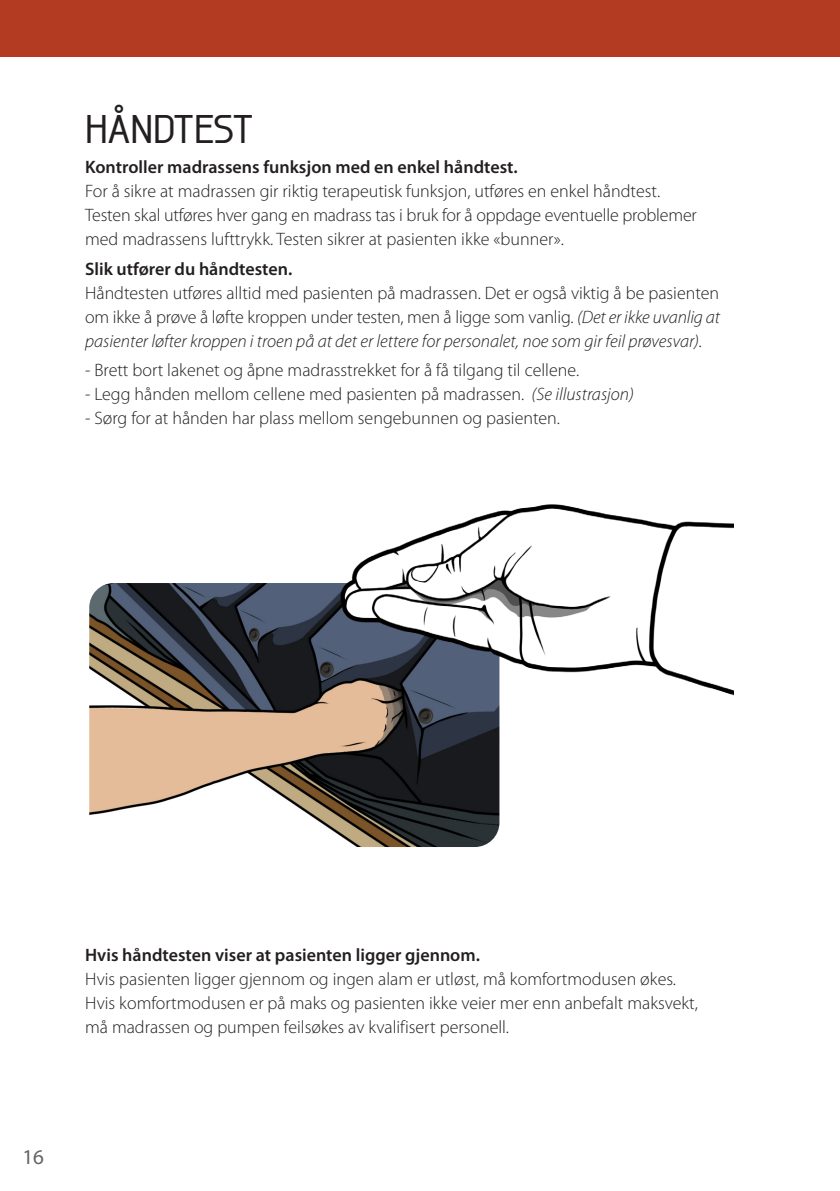
<style>
.page{position:relative;width:840px;height:1191px;background:#fff}
.page>*{position:absolute;margin:0;border:0;box-sizing:border-box;transform-origin:0 0}
.Rubrik{font:500 40px "Galette";color:#231f20}
.t1{font:21px "Myriad Pro";color:#636366}
.Brödtext{font:300 18px/24px "Myriad Pro";color:#231f20}
.Brödtext-2{font:600 18px "Myriad Pro";color:#231f20}
.s1{font-weight:600}
.s2{font-style:italic}
</style>
<div class="page">
<div style="left:0;top:0;width:839px;height:57px;background:#b33b22"></div>
<img style="left:89px;top:583px;width:410px;height:264px">
<img style="left:323px;top:504px;width:410px;height:235px">
<p class="Rubrik" style="left:85px;top:105px;width:170px">HÅNDTEST</p>
<p class="Brödtext-2" style="left:85px;top:156px;width:434px">Kontroller madrassens funksjon med en enkel håndtest.</p>
<p class="Brödtext" style="left:85px;top:179px;width:613px">For å sikre at madrassen gir riktig terapeutisk funksjon, utføres en enkel håndtest.<br>Testen skal utføres hver gang en madrass tas i bruk for å oppdage eventuelle problemer med madrassens lufttrykk. Testen sikrer at pasienten ikke «bunner».</p>
<p class="Brödtext" style="left:85px;top:257px;width:636px"><span class="s1">Slik utfører du håndtesten.<br></span>Håndtesten utføres alltid med pasienten på madrassen. Det er også viktig å be pasienten om ikke å prøve å løfte kroppen under testen, men å ligge som vanlig. <span class="s2">(Det er ikke uvanlig at pasienter løfter kroppen i troen på at det er lettere for personalet, noe som gir feil prøvesvar).</span></p>
<p class="Brödtext" style="left:85px;top:359px;width:495px">- Brett bort lakenet og åpne madrasstrekket for å få tilgang til cellene.</p>
<p class="Brödtext" style="left:85px;top:383px;width:550px">- Legg hånden mellom cellene med pasienten på madrassen. <span class="s2">(Se illustrasjon)</span></p>
<p class="Brödtext" style="left:85px;top:407px;width:476px">- Sørg for at hånden har plass mellom sengebunnen og pasienten.</p>
<p class="Brödtext-2" style="left:85px;top:943px;width:396px">Hvis håndtesten viser at pasienten ligger gjennom.</p>
<p class="Brödtext" style="left:85px;top:967px;width:614px">Hvis pasienten ligger gjennom og ingen alam er utløst, må komfortmodusen økes.<br>Hvis komfortmodusen er på maks og pasienten ikke veier mer enn anbefalt maksvekt, må madrassen og pumpen feilsøkes av kvalifisert personell.</p>
<p class="t1" style="left:22px;top:1143px;width:23px">16</p>
</div>
